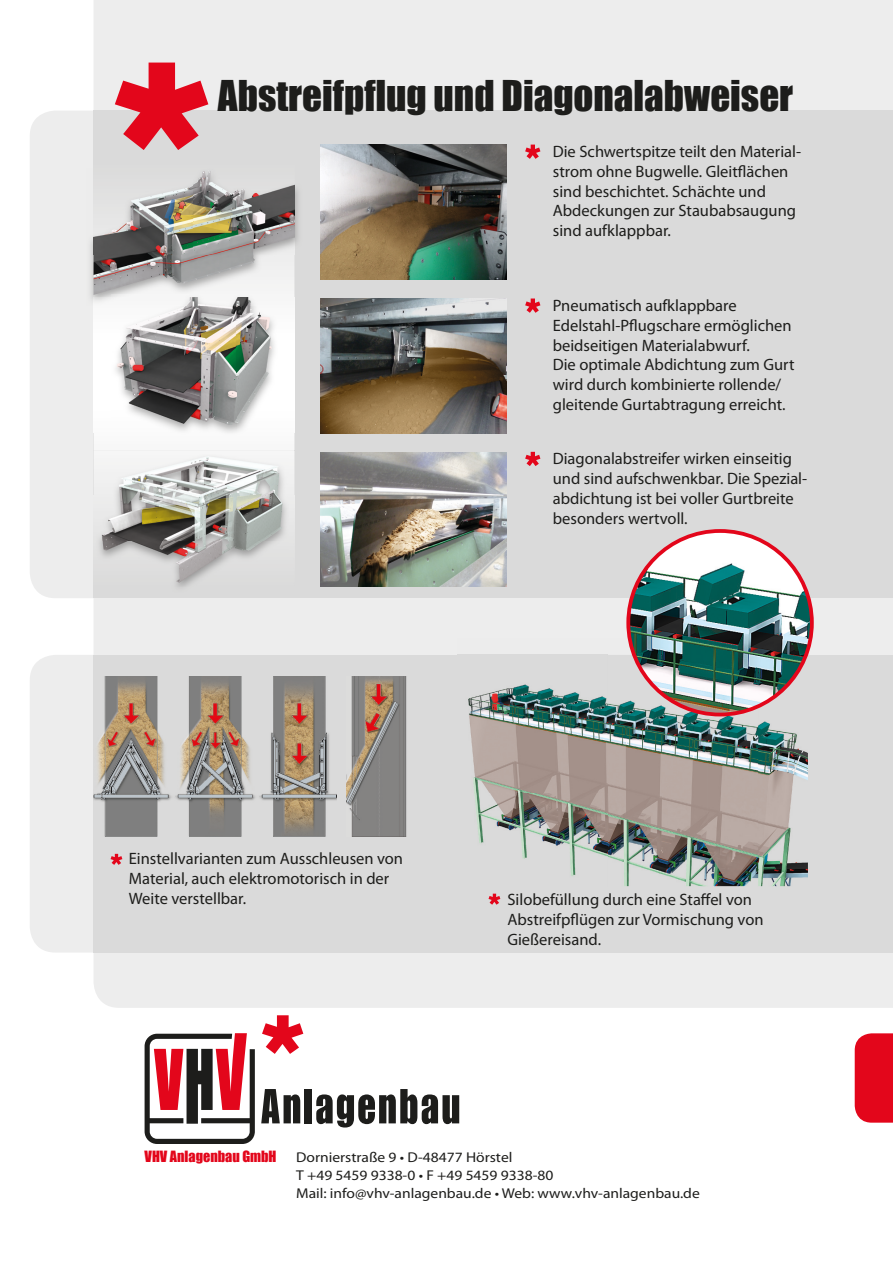
<style>
.page{position:relative;width:893px;height:1263px;background:#fff}
.page>*{position:absolute;margin:0;border:0;box-sizing:border-box;transform-origin:0 0}
.t1{font:39px "Impact";color:#1d1d1b}
.t2{font:16.5px/19.8px "Myriad Pro";color:#1d1d1b}
.t3{font:14.25px/18px "Myriad Pro";color:#1d1d1b;scale:1.09 1}
.t4{font:14.25px "Impact";color:#e3061b}
</style>
<div class="page">
<div style="left:94px;top:0;width:799px;height:1008px;background:#ededed"></div>
<div style="left:30px;top:111px;width:64px;height:487px;background:#ededed"></div>
<div style="left:94px;top:111px;width:799px;height:487px;background:#dadada"></div>
<div style="left:30px;top:655px;width:64px;height:297px;background:#ededed"></div>
<div style="left:94px;top:655px;width:799px;height:297px;background:#dadada"></div>
<div style="left:855px;top:1033px;width:38px;height:90px;background:#e3061b"></div>
<svg style="left:262px;top:1015px;width:41px;height:39px"></svg>
<svg style="left:261px;top:1089px;width:39px;height:34px"></svg>
<div style="left:305px;top:1089px;width:7px;height:34px;background:#1d1d1b"></div>
<svg style="left:316px;top:1089px;width:143px;height:38px"></svg>
<svg style="left:145px;top:1033px;width:110px;height:111px"></svg>
<svg style="left:111px;top:854px;width:11px;height:11px"></svg>
<svg style="left:115px;top:63px;width:93px;height:87px"></svg>
<img style="left:320px;top:298px;width:186px;height:135px">
<img style="left:320px;top:145px;width:186px;height:134px">
<img style="left:320px;top:452px;width:186px;height:135px">
<img style="left:347px;top:676px;width:60px;height:160px">
<img style="left:94px;top:676px;width:242px;height:160px">
<div style="left:457px;top:638px;width:351px;height:17px;background:#ececec"></div>
<img style="left:468px;top:655px;width:240px;height:231px">
<img style="left:758px;top:655px;width:50px;height:231px">
<img style="left:708px;top:706px;width:50px;height:180px">
<div style="left:94px;top:432px;width:200px;height:19px;background:#f8f8f8"></div>
<img style="left:87px;top:169px;width:7px;height:136px">
<img style="left:94px;top:171px;width:201px;height:127px">
<img style="left:111px;top:295px;width:167px;height:141px">
<div style="left:278px;top:298px;width:17px;height:134px;background:#fff"></div>
<div style="left:94px;top:298px;width:17px;height:134px;background:#fff"></div>
<img style="left:96px;top:496px;width:193px;height:91px">
<img style="left:294px;top:451px;width:1px;height:81px">
<img style="left:94px;top:451px;width:200px;height:45px">
<img style="left:94px;top:495px;width:2px;height:41px">
<img style="left:289px;top:495px;width:5px;height:41px">
<svg style="left:525px;top:145px;width:15px;height:14px"></svg>
<svg style="left:525px;top:298px;width:15px;height:15px"></svg>
<svg style="left:525px;top:452px;width:15px;height:14px"></svg>
<img style="left:628px;top:531px;width:184px;height:183px;border-radius:92px">
<div style="left:626px;top:529px;width:188px;height:187px;border:4px solid #e3061b;border-radius:50%"></div>
<svg style="left:488px;top:894px;width:12px;height:11px"></svg>
<h1 class="t1" style="left:218px;top:65px;width:577px">Abstreifpflug und Diagonalabweiser</h1>
<p class="t2" style="left:553px;top:141px;width:250px">Die Schwertspitze teilt den Material&shy;strom ohne Bugwelle. Gleitflächen sind beschichtet. Schächte und<br>Abdeckungen zur Staubabsaugung sind aufklappbar.</p>
<p class="t2" style="left:553px;top:295px;width:243px">Pneumatisch aufklappbare Edelstahl-Pflugschare ermöglichen beidseitigen Materialabwurf.<br>Die optimale Abdichtung zum Gurt wird durch kombinierte rollende/ gleitende Gurtabtragung erreicht.</p>
<p class="t2" style="left:553px;top:448px;width:256px">Diagonalabstreifer wirken einseitig und sind aufschwenkbar. Die Spezial&shy;abdichtung ist bei voller Gurtbreite besonders wertvoll.</p>
<p class="t2" style="left:129px;top:848px;width:276px">Einstellvarianten zum Ausschleusen von<br>Material, auch elektromotorisch in der<br>Weite verstellbar.</p>
<p class="t2" style="left:507px;top:890px;width:258px">Silobefüllung durch eine Staffel von<br>Abstreifpflügen zur Vormischung von<br>Gießereisand.</p>
<p class="t4" style="left:145px;top:1145px;width:133px">VHV Anlagenbau GmbH</p>
<p class="t3" style="left:296px;top:1148px;width:372px">Dornierstraße 9 • D-48477 Hörstel<br>T +49 5459 9338-0 • F +49 5459 9338-80<br>Mail: info@vhv-anlagenbau.de • Web: www.vhv-anlagenbau.de</p>
</div>
